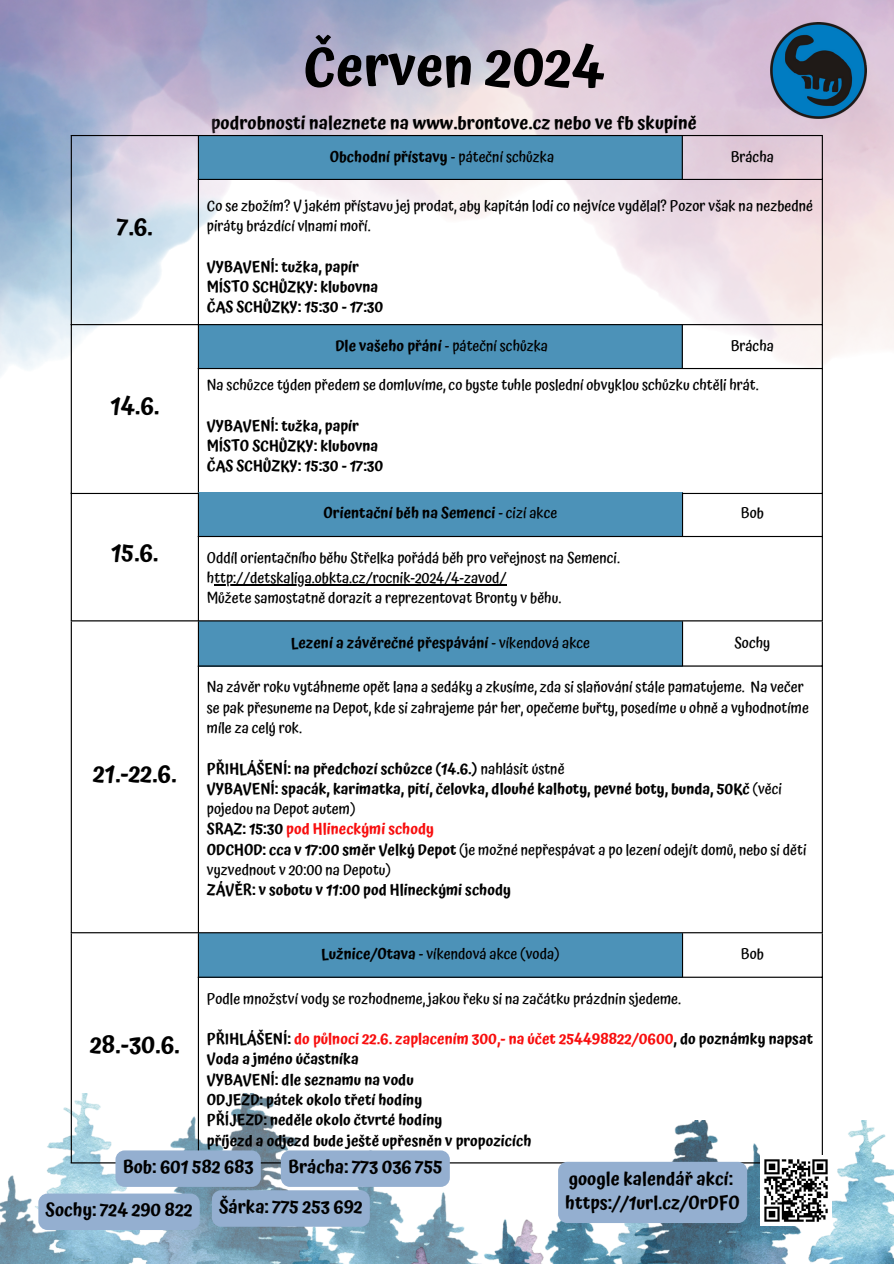
<style>
.page{position:relative;width:894px;height:1264px;background:#fff}
.page>*{position:absolute;margin:0;border:0;box-sizing:border-box;transform-origin:0 0}
.t1{font:600 55.5px "Atma";color:#000}
.t2{font:600 24px "Atma";color:#000}
.t3{font:600 18px "Atma";color:#000}
.t4{font:500 15px/20.2px "Atma";color:#000}
.t5{font:600 15px/20.2px "Atma";color:#000}
.t6{font:600 15px/20.2px "Atma";color:#f80e0e}
.s1{font-weight:500}
.s2{font-weight:600}
.s3{color:#000}
</style>
<div class="page">
<img style="left:316px;top:0;width:577px;height:498px">
<img style="left:770px;top:23px;width:95px;height:95px">
<img style="left:0;top:0;width:266px;height:463px">
<svg style="left:199px;top:136px;width:483px;height:232px"></svg>
<hr style="left:71px;top:136px;width:1px;height:357px;background:#000">
<hr style="left:198px;top:136px;width:1px;height:357px;background:#000">
<hr style="left:681px;top:136px;width:1px;height:43px;background:#000">
<hr style="left:681px;top:325px;width:1px;height:43px;background:#000">
<hr style="left:821px;top:136px;width:1px;height:357px;background:#000">
<hr style="left:71px;top:135px;width:751px;height:1px;background:#000">
<hr style="left:198px;top:179px;width:624px;height:1px;background:#000">
<hr style="left:71px;top:324px;width:751px;height:1px;background:#000">
<hr style="left:198px;top:368px;width:624px;height:1px;background:#000">
<hr style="left:71px;top:493px;width:751px;height:1px;background:#000">
<img style="left:0;top:1093px;width:823px;height:170px">
<img style="left:47px;top:1120px;width:846px;height:143px">
<div style="left:198px;top:933px;width:484px;height:44px;background:#4c92b8"></div>
<hr style="left:71px;top:933px;width:1px;height:229px;background:#000">
<hr style="left:198px;top:933px;width:1px;height:229px;background:#000">
<hr style="left:681px;top:933px;width:2px;height:43px;background:#000">
<hr style="left:821px;top:933px;width:1px;height:229px;background:#000">
<hr style="left:198px;top:976px;width:624px;height:1px;background:#000">
<hr style="left:71px;top:1162px;width:751px;height:1px;background:#000">
<div style="left:115px;top:1150px;width:146px;height:36px;background:#94afd0;border-radius:9px"></div>
<div style="left:38px;top:1193px;width:162px;height:36px;background:#94afd0;border-radius:9px"></div>
<div style="left:281px;top:1150px;width:168px;height:36px;background:#94afd0;border-radius:9px"></div>
<img style="left:760px;top:1154px;width:71px;height:71px">
<div style="left:212px;top:1190px;width:157px;height:36px;background:#94afd0;border-radius:9px"></div>
<div style="left:558px;top:1161px;width:189px;height:61px;background:#94afd0;border-radius:9px"></div>
<div style="left:198px;top:621px;width:484px;height:45px;background:#4c92b8"></div>
<hr style="left:71px;top:621px;width:1px;height:311px;background:#000">
<hr style="left:198px;top:621px;width:1px;height:311px;background:#000">
<hr style="left:681px;top:621px;width:2px;height:44px;background:#000">
<hr style="left:821px;top:621px;width:1px;height:311px;background:#000">
<hr style="left:198px;top:665px;width:624px;height:1px;background:#000">
<hr style="left:71px;top:932px;width:751px;height:1px;background:#000">
<div style="left:198px;top:492px;width:484px;height:45px;background:#4c92b8"></div>
<hr style="left:214px;top:584px;width:292px;height:1px;background:#000">
<hr style="left:71px;top:492px;width:1px;height:128px;background:#000">
<hr style="left:198px;top:492px;width:1px;height:128px;background:#000">
<hr style="left:681px;top:492px;width:2px;height:44px;background:#000">
<hr style="left:821px;top:492px;width:1px;height:128px;background:#000">
<hr style="left:198px;top:536px;width:624px;height:1px;background:#000">
<hr style="left:71px;top:620px;width:751px;height:1px;background:#000">
<p class="t1" style="left:303px;top:34px;width:303px">Červen 2024</p>
<p class="t2" style="left:117px;top:213px;width:37px">7.6.</p>
<p class="t2" style="left:110px;top:392px;width:50px">14.6.</p>
<p class="t2" style="left:111px;top:539px;width:49px">15.6.</p>
<p class="t2" style="left:93px;top:760px;width:85px">21.-22.6.</p>
<p class="t3" style="left:211px;top:112px;width:487px">podrobnosti naleznete na www.brontove.cz nebo ve fb skupině</p>
<h1 class="t5" style="left:330px;top:147px;width:226px">Obchodní přístavy <span class="s1">- páteční schůzka</span></h1>
<p class="t4" style="left:730px;top:147px;width:45px">Brácha</p>
<p class="t4" style="left:207px;top:195px;width:607px">Co se zbožím? V jakém přístavu jej prodat, aby kapitán lodi co nejvíce vydělal? Pozor však na nezbedné piráty brázdící vlnami moří.</p>
<p class="t5" style="left:207px;top:256px;width:153px">VYBAVENÍ: tužka, papír</p>
<p class="t5" style="left:207px;top:276px;width:173px">MÍSTO SCHŮZKY: klubovna</p>
<p class="t5" style="left:207px;top:297px;width:178px">ČAS SCHŮZKY: 15:30 - 17:30</p>
<p class="t4" style="left:335px;top:336px;width:214px"><span class="s2">Dle vašeho přání</span> - páteční schůzka</p>
<p class="t4" style="left:730px;top:336px;width:45px">Brácha</p>
<p class="t4" style="left:207px;top:375px;width:553px">Na schůzce týden předem se domluvíme, co byste tuhle poslední obvyklou schůzku chtěli hrát.</p>
<p class="t5" style="left:207px;top:415px;width:153px">VYBAVENÍ: tužka, papír</p>
<p class="t5" style="left:207px;top:435px;width:173px">MÍSTO SCHŮZKY: klubovna</p>
<p class="t5" style="left:207px;top:456px;width:178px">ČAS SCHŮZKY: 15:30 - 17:30</p>
<p class="t5" style="left:323px;top:503px;width:235px">Orientační běh na Semenci <span class="s1">- cizí akce</span></p>
<p class="t4" style="left:740px;top:503px;width:25px">Bob</p>
<p class="t4" style="left:207px;top:547px;width:414px">Oddíl orientačního běhu Střelka pořádá běh pro veřejnost na Semenci.</p>
<p class="t4" style="left:207px;top:568px;width:301px">http://detskaliga.obkta.cz/rocnik-2024/4-zavod/</p>
<p class="t4" style="left:207px;top:588px;width:356px">Můžete samostatně dorazit a reprezentovat Bronty v běhu.</p>
<p class="t5" style="left:291px;top:633px;width:301px">Lezení a závěrečné přespávání <span class="s1">- víkendová akce</span></p>
<p class="t4" style="left:734px;top:633px;width:37px">Sochy</p>
<p class="t4" style="left:207px;top:677px;width:603px">Na závěr roku vytáhneme opět lana a sedáky a zkusíme, zda si slaňování stále pamatujeme. Na večer se pak přesuneme na Depot, kde si zahrajeme pár her, opečeme buřty, posedíme u ohně a vyhodnotíme míle za celý rok.</p>
<p class="t5" style="left:207px;top:758px;width:359px">PŘIHLÁŠENÍ: na předchozí schůzce (14.6.) <span class="s1">nahlásit ústně</span></p>
<p class="t5" style="left:207px;top:778px;width:576px">VYBAVENÍ: spacák, karimatka, pití, čelovka, dlouhé kalhoty, pevné boty, bunda, 50Kč <span class="s1">(věci pojedou na Depot autem)</span></p>
<p class="t6" style="left:207px;top:819px;width:229px"><span class="s3">SRAZ: 15:30</span> pod Hlineckými schody</p>
<p class="t4" style="left:207px;top:839px;width:601px"><span class="s2">ODCHOD: cca v 17:00 směr Velký Depot</span> (je možné nepřespávat a po lezení odejít domů, nebo si děti vyzvednout v 20:00 na Depotu)</p>
<p class="t5" style="left:207px;top:879px;width:305px">ZÁVĚR: v sobotu v 11:00 pod Hlineckými schody</p>
<p class="t4" style="left:321px;top:943px;width:240px"><span class="s2">Lužnice/Otava</span> - víkendová akce (voda)</p>
<p class="t4" style="left:740px;top:943px;width:25px">Bob</p>
<p class="t4" style="left:207px;top:988px;width:475px">Podle množství vody se rozhodneme, jakou řeku si na začátku prázdnin sjedeme.</p>
<p class="t6" style="left:207px;top:1028px;width:607px"><span class="s3">PŘIHLÁŠENÍ:</span> do půlnoci 22.6. zaplacením 300,- na účet 254498822/0600<span class="s3">, do poznámky napsat<br>Voda a jméno účastníka</span></p>
<p class="t5" style="left:207px;top:1069px;width:208px">VYBAVENÍ: dle seznamu na vodu</p>
<p class="t5" style="left:207px;top:1089px;width:217px">ODJEZD: pátek okolo třetí hodiny</p>
<p class="t5" style="left:207px;top:1109px;width:237px">PŘÍJEZD: neděle okolo čtvrté hodiny</p>
<p class="t5" style="left:207px;top:1130px;width:326px">příjezd a odjezd bude ještě upřesněn v propozicích</p>
<p class="t3" style="left:123px;top:1156px;width:132px">Bob: 601 582 683</p>
<p class="t3" style="left:46px;top:1199px;width:148px">Sochy: 724 290 822</p>
<p class="t2" style="left:90px;top:1030px;width:91px">28.-30.6.</p>
<p class="t3" style="left:288px;top:1156px;width:156px">Brácha: 773 036 755</p>
<p class="t3" style="left:219px;top:1196px;width:145px">Šárka: 775 253 692</p>
<p class="t3" style="left:568px;top:1167px;width:166px">google kalendář akcí:</p>
<p class="t3" style="left:565px;top:1192px;width:176px">https://1url.cz/OrDFO</p>
</div>
